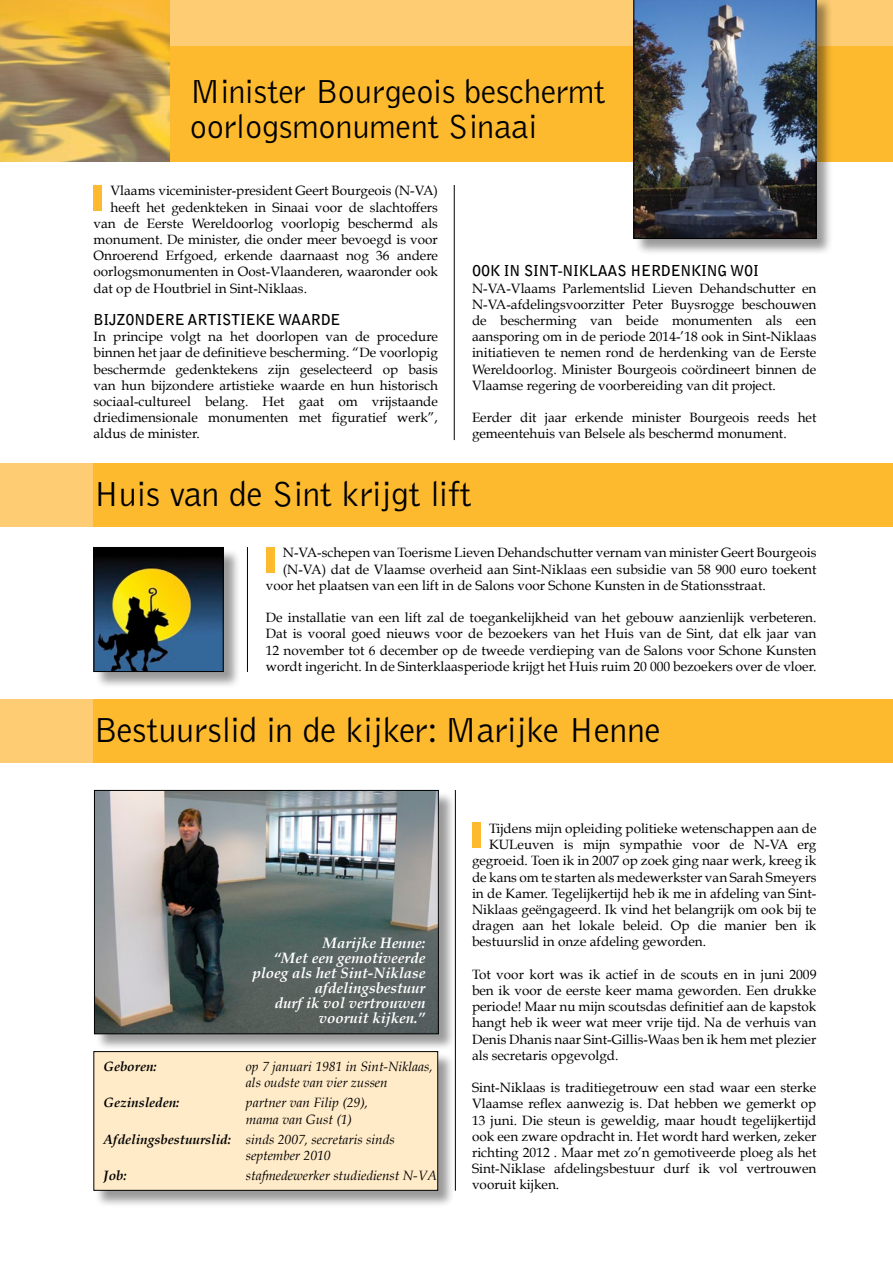
<style>
.page{position:relative;width:893px;height:1263px;background:#fff}
.page>*{position:absolute;margin:0;border:0;box-sizing:border-box;transform-origin:0 0}
.t1{font:300 36px "Bell Gothic Std";letter-spacing:-.01em;color:#000}
.t2{font:300 34.5px/34.5px "Bell Gothic Std";letter-spacing:-.01em;color:#000}
.t3{font:italic 700 15px/15px "Book Antiqua";color:#fff;text-align:right}
.t4{font:700 15px "Bell Gothic Std";letter-spacing:-.01em;color:#000}
.t5{font:13.5px/16.2px "Book Antiqua";color:#000;text-align:justify}
.t6{font:italic 13.5px/16.2px "Book Antiqua";color:#000}
.t7{font:italic 700 13.5px "Book Antiqua";color:#000}
.s1{font-weight:700}
</style>
<div class="page">
<div style="left:0;top:0;width:893px;height:162px;background:#fdba2f"></div>
<div style="left:0;top:0;width:893px;height:46px;background:#fecd73"></div>
<div style="left:0;top:463px;width:145px;height:64px;background:#fecd73"></div>
<div style="left:94px;top:463px;width:799px;height:64px;background:#fdba2f"></div>
<div style="left:0;top:699px;width:145px;height:63px;background:#fecd73"></div>
<div style="left:94px;top:699px;width:799px;height:63px;background:#fdba2f"></div>
<img style="left:0;top:0;width:170px;height:162px">
<div style="left:634px;top:0;width:199px;height:256px;background:#000;opacity:.4"></div>
<img style="left:633px;top:0;width:183px;height:239px">
<div style="left:95px;top:791px;width:361px;height:261px;background:#000;opacity:.4"></div>
<img style="left:96px;top:792px;width:341px;height:240px">
<div style="left:94px;top:790px;width:345px;height:244px;border:1px solid #000"></div>
<div style="left:94px;top:548px;width:147px;height:141px;background:#000;opacity:.4"></div>
<img style="left:96px;top:549px;width:126px;height:121px">
<div style="left:94px;top:547px;width:130px;height:125px;border:1px solid #000"></div>
<div style="left:266px;top:547px;width:8px;height:26px;background:#fdba2f"></div>
<div style="left:472px;top:823px;width:8px;height:25px;background:#fdba2f"></div>
<div style="left:94px;top:185px;width:8px;height:25px;background:#fdba2f"></div>
<hr style="left:247px;top:547px;width:1px;height:125px;background:#000">
<hr style="left:455px;top:790px;width:1px;height:401px;background:#000">
<hr style="left:454px;top:185px;width:1px;height:255px;background:#000">
<div style="left:94px;top:1052px;width:361px;height:156px;background:#000;opacity:.4"></div>
<div style="left:94px;top:1051px;width:344px;height:139px;background:#ffebc8"></div>
<div style="left:93px;top:1051px;width:345px;height:140px;border:1px solid #000"></div>
<h2 class="t2" style="left:190px;top:75px;width:418px">Minister Bourgeois beschermt oorlogsmonument Sinaai</h2>
<p class="t5" style="left:111px;top:183px;width:329px">Vlaams viceminister-president Geert Bourgeois (N-VA)</p>
<p class="t5" style="left:111px;top:199px;width:329px">heeft het gedenkteken in Sinaai voor de slachtoffers</p>
<p class="t5" style="left:94px;top:215px;width:346px">van de Eerste Wereldoorlog voorlopig beschermd als</p>
<p class="t5" style="left:94px;top:231px;width:346px">monument. De minister, die onder meer bevoegd is voor</p>
<p class="t5" style="left:94px;top:247px;width:346px">Onroerend Erfgoed, erkende daarnaast nog 36 andere</p>
<p class="t5" style="left:94px;top:264px;width:346px">oorlogsmonumenten in Oost-Vlaanderen, waaronder ook</p>
<p class="t5" style="left:94px;top:280px;width:215px">dat op de Houtbriel in Sint-Niklaas.</p>
<p class="t4" style="left:94px;top:310px;width:249px">BIJZONDERE ARTISTIEKE WAARDE</p>
<p class="t5" style="left:94px;top:328px;width:346px">In principe volgt na het doorlopen van de procedure binnen het jaar de definitieve bescherming. “De voorlopig beschermde gedenktekens zijn geselecteerd op basis van hun bijzondere artistieke waarde en hun historisch sociaal-cultureel belang. Het gaat om vrijstaande driedimensionale monumenten met figuratief werk”, aldus de minister.</p>
<p class="t4" style="left:472px;top:262px;width:286px">OOK IN SINT-NIKLAAS HERDENKING WOi</p>
<p class="t5" style="left:472px;top:280px;width:346px">N-VA-Vlaams Parlementslid Lieven Dehandschutter en N-VA-afdelingsvoorzitter Peter Buysrogge beschouwen de bescherming van beide monumenten als een aansporing om in de periode 2014-’18 ook in Sint-Niklaas initiatieven te nemen rond de herdenking van de Eerste Wereldoorlog. Minister Bourgeois coördineert binnen de Vlaamse regering de voorbereiding van dit project.</p>
<p class="t5" style="left:472px;top:409px;width:346px">Eerder dit jaar erkende minister Bourgeois reeds het gemeentehuis van Belsele als beschermd monument.</p>
<h1 class="t1" style="left:93px;top:475px;width:380px">Huis van de Sint krijgt lift</h1>
<p class="t5" style="left:283px;top:545px;width:535px">N-VA-schepen van Toerisme Lieven Dehandschutter vernam van minister Geert Bourgeois</p>
<p class="t5" style="left:283px;top:561px;width:535px">(N-VA) dat de Vlaamse overheid aan Sint-Niklaas een subsidie van 58 900 euro toekent</p>
<p class="t5" style="left:266px;top:577px;width:501px">voor het plaatsen van een lift in de Salons voor Schone Kunsten in de Stationsstraat.</p>
<p class="t5" style="left:266px;top:610px;width:552px">De installatie van een lift zal de toegankelijkheid van het gebouw aanzienlijk verbeteren.<br>Dat is vooral goed nieuws voor de bezoekers van het Huis van de Sint, dat elk jaar van 12 november tot 6 december op de tweede verdieping van de Salons voor Schone Kunsten wordt ingericht. In de Sinterklaasperiode krijgt het Huis ruim 20 000 bezoekers over de vloer.</p>
<h1 class="t1" style="left:93px;top:711px;width:569px">Bestuurslid in de kijker: Marijke Henne</h1>
<p class="t3" style="left:252px;top:936px;width:174px">Marijke Henne:<br>“Met een gemotiveerde ploeg als het Sint-Niklase afdelingsbestuur<br>durf ik vol vertrouwen vooruit kijken.”</p>
<p class="t7" style="left:104px;top:1059px;width:55px">Geboren:</p>
<p class="t6" style="left:246px;top:1059px;width:188px">op 7 januari 1981 in Sint-Niklaas, als oudste van vier zussen</p>
<p class="t7" style="left:104px;top:1095px;width:78px">Gezinsleden:</p>
<p class="t6" style="left:246px;top:1095px;width:124px">partner van Filip (29), mama van Gust (1)</p>
<p class="t6" style="left:246px;top:1131px;width:150px;text-indent:-142px"><span class="s1">Afdelingsbestuurslid:</span> sinds 2007, secretaris sinds september 2010</p>
<p class="t7" style="left:104px;top:1167px;width:25px">Job:</p>
<p class="t6" style="left:246px;top:1167px;width:193px">stafmedewerker studiedienst N-VA</p>
<p class="t5" style="left:489px;top:820px;width:329px">Tijdens mijn opleiding politieke wetenschappen aan de</p>
<p class="t5" style="left:489px;top:836px;width:329px">KULeuven is mijn sympathie voor de N-VA erg</p>
<p class="t5" style="left:472px;top:853px;width:346px">gegroeid. Toen ik in 2007 op zoek ging naar werk, kreeg ik</p>
<p class="t5" style="left:472px;top:869px;width:346px">de kans om te starten als medewerkster van Sarah Smeyers</p>
<p class="t5" style="left:472px;top:885px;width:346px">in de Kamer. Tegelijkertijd heb ik me in afdeling van Sint-</p>
<p class="t5" style="left:472px;top:901px;width:346px">Niklaas geëngageerd. Ik vind het belangrijk om ook bij te</p>
<p class="t5" style="left:472px;top:917px;width:346px">dragen aan het lokale beleid. Op die manier ben ik</p>
<p class="t5" style="left:472px;top:934px;width:236px">bestuurslid in onze afdeling geworden.</p>
<p class="t5" style="left:472px;top:966px;width:346px">Tot voor kort was ik actief in de scouts en in juni 2009 ben ik voor de eerste keer mama geworden. Een drukke periode! Maar nu mijn scoutsdas definitief aan de kapstok hangt heb ik weer wat meer vrije tijd. Na de verhuis van Denis Dhanis naar Sint-Gillis-Waas ben ik hem met plezier als secretaris opgevolgd.</p>
<p class="t5" style="left:472px;top:1079px;width:346px">Sint-Niklaas is traditiegetrouw een stad waar een sterke Vlaamse reflex aanwezig is. Dat hebben we gemerkt op 13 juni. Die steun is geweldig, maar houdt tegelijkertijd ook een zware opdracht in. Het wordt hard werken, zeker richting 2012 . Maar met zo’n gemotiveerde ploeg als het Sint-Niklase afdelingsbestuur durf ik vol vertrouwen vooruit kijken.</p>
</div>
